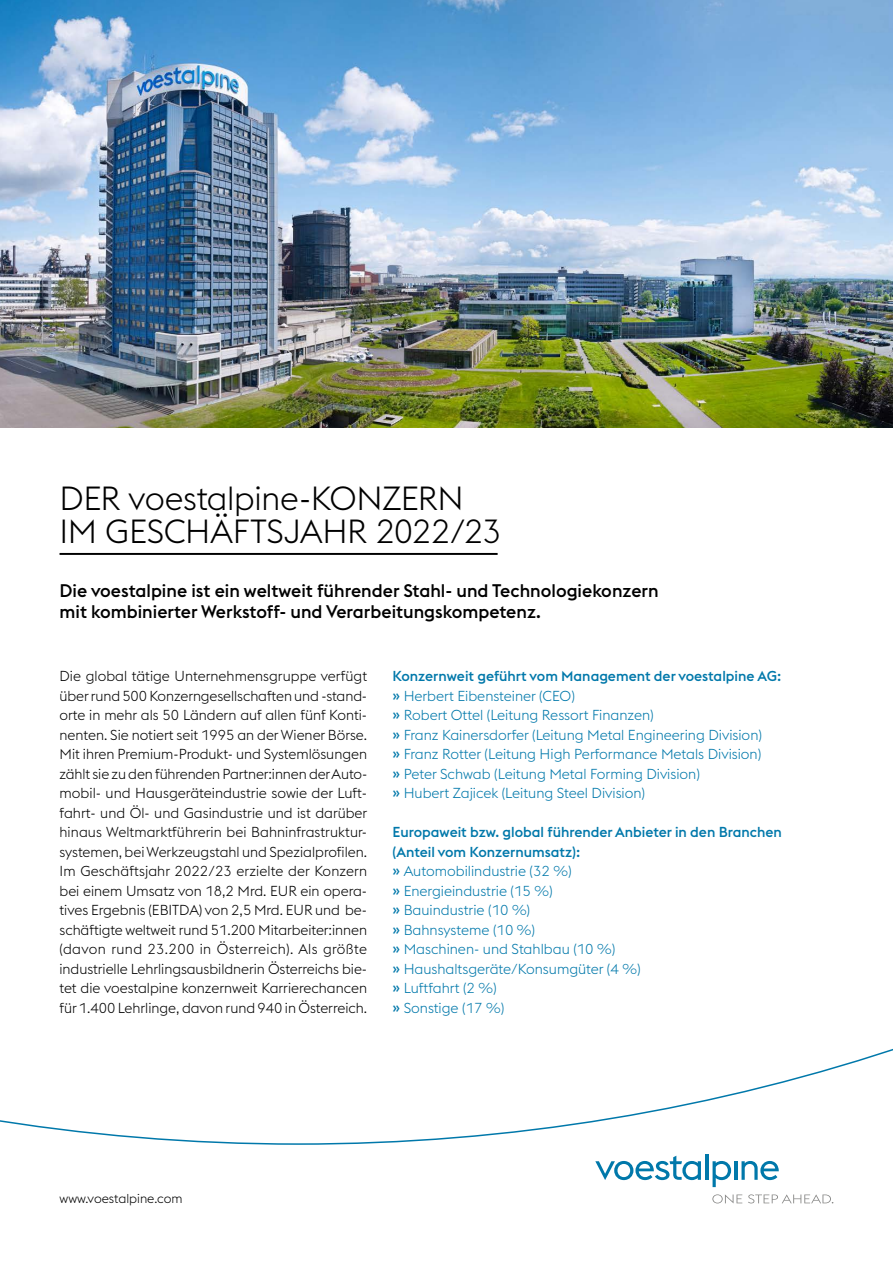
<style>
.page{position:relative;width:893px;height:1263px;background:#fff}
.page>*{position:absolute;margin:0;border:0;box-sizing:border-box;transform-origin:0 0}
.t1{font:300 33px/33px "voestalpine";letter-spacing:-.01em;color:#000}
.t2{font:500 18px/21px "voestalpine";color:#000}
.t3{font:300 14.25px/19.5px "voestalpine";color:#000}
.t4{font:300 14.25px/19.5px "voestalpine";color:#0078aa}
.t5{font:300 12.75px "voestalpine";color:#000}
.s1{font-weight:500}
</style>
<div class="page">
<svg style="left:0;top:1048px;width:893px;height:97px"></svg>
<hr style="left:60px;top:553px;width:438px;height:2px;background:#000">
<img style="left:0;top:0;width:893px;height:427px">
<svg style="left:595px;top:1156px;width:106px;height:24px"></svg>
<hr style="left:705px;top:1154px;width:3px;height:26px;background:#0078aa">
<svg style="left:713px;top:1161px;width:18px;height:26px"></svg>
<hr style="left:734px;top:1161px;width:3px;height:19px;background:#0078aa">
<svg style="left:741px;top:1161px;width:38px;height:19px"></svg>
<svg style="left:712px;top:1194px;width:30px;height:9px"></svg>
<svg style="left:748px;top:1194px;width:85px;height:9px"></svg>
<h1 class="t1" style="left:60px;top:482px;width:443px">DER voestalpine-KONZERN<br>IM GESCHÄFTSJAHR 2022/23</h1>
<p class="t2" style="left:60px;top:580px;width:601px">Die voestalpine ist ein weltweit führender Stahl- und Technologiekonzern mit kombinierter Werkstoff- und Verarbeitungskompetenz.</p>
<p class="t3" style="left:60px;top:666px;width:309px">Die global tätige Unternehmensgruppe verfügt über rund 500 Konzerngesellschaften und -stand&shy;orte in mehr als 50 Ländern auf allen fünf Konti&shy;nenten. Sie notiert seit 1995 an der Wiener Börse.<br>Mit ihren Premium-Produkt- und Systemlösungen zählt sie zu den führenden Partner:innen der Auto&shy;mobil- und Hausgeräteindustrie sowie der Luft&shy;fahrt- und Öl- und Gasindustrie und ist darüber hinaus Weltmarktführerin bei Bahninfrastruktur&shy;systemen, bei Werkzeugstahl und Spezialprofilen.<br>Im Geschäftsjahr 2022/23 erzielte der Konzern bei einem Umsatz von 18,2 Mrd. EUR ein opera&shy;tives Ergebnis (EBITDA) von 2,5 Mrd. EUR und be&shy;schäftigte weltweit rund 51.200 Mitarbeiter:innen (davon rund 23.200 in Österreich). Als größte industrielle Lehrlingsausbildnerin Österreichs bie&shy;tet die voestalpine konzernweit Karrierechancen für 1.400 Lehrlinge, davon rund 940 in Österreich.</p>
<p class="t4" style="left:393px;top:666px;width:390px"><span class="s1">Konzernweit geführt vom Management der voestalpine AG: »</span> Herbert Eibensteiner (CEO)<br><span class="s1">»</span> Robert Ottel (Leitung Ressort Finanzen)<br><span class="s1">»</span> Franz Kainersdorfer (Leitung Metal Engineering Division)<br><span class="s1">»</span> Franz Rotter (Leitung High Performance Metals Division)<br><span class="s1">»</span> Peter Schwab (Leitung Metal Forming Division)<br><span class="s1">»</span> Hubert Zajicek (Leitung Steel Division)</p>
<p class="t4" style="left:393px;top:822px;width:391px"><span class="s1">Europaweit bzw. global führender Anbieter in den Branchen (Anteil vom Konzernumsatz):<br>»</span> Automobilindustrie (32 %)<br><span class="s1">»</span> Energieindustrie (15 %)<br><span class="s1">»</span> Bauindustrie (10 %)<br><span class="s1">»</span> Bahnsysteme (10 %)<br><span class="s1">»</span> Maschinen- und Stahlbau (10 %)<br><span class="s1">»</span> Haushaltsgeräte/Konsumgüter (4 %)<br><span class="s1">»</span> Luftfahrt (2 %)<br><span class="s1">»</span> Sonstige (17 %)</p>
<p class="t5" style="left:60px;top:1191px;width:125px">www.voestalpine.com</p>
</div>
